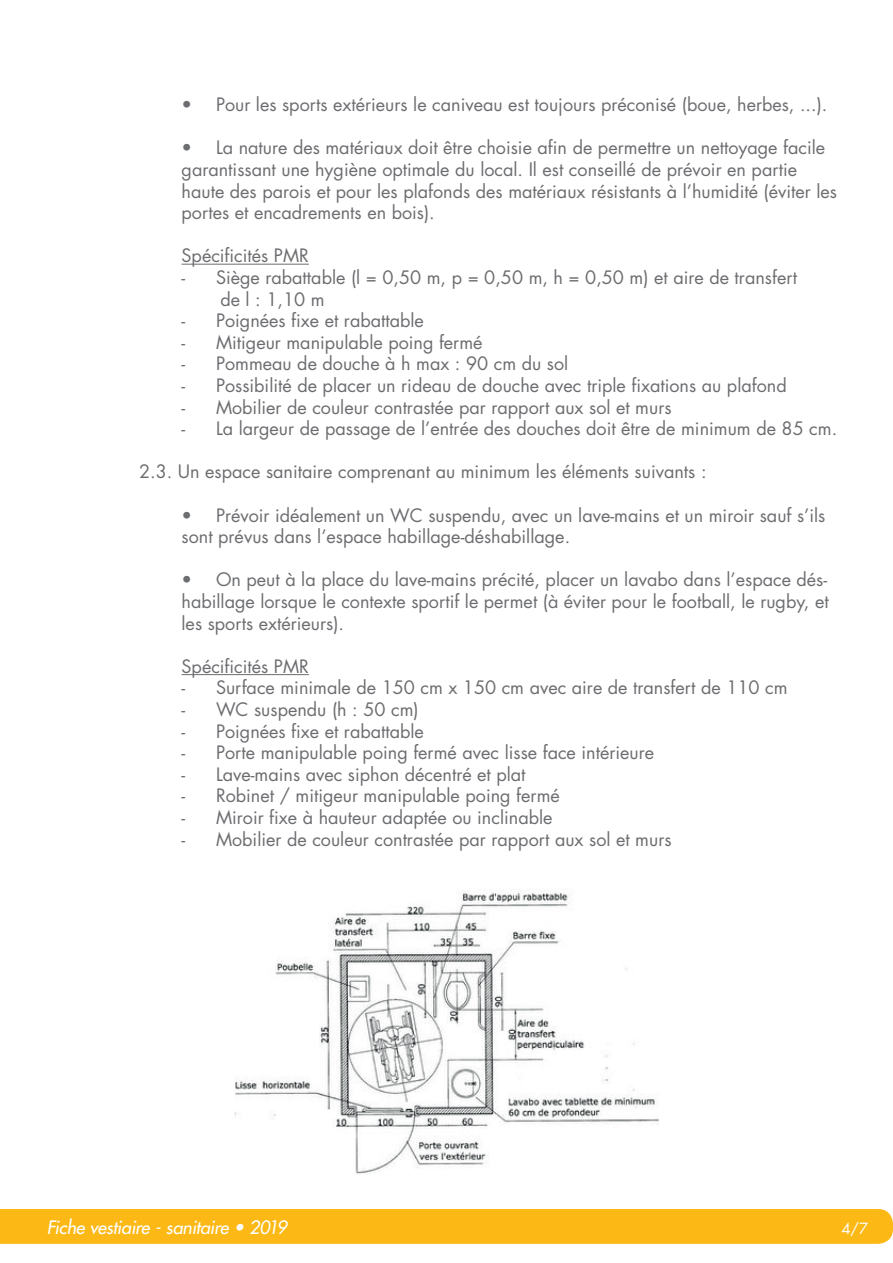
<style>
.page{position:relative;width:893px;height:1263px;background:#fff}
.page>*{position:absolute;margin:0;border:0;box-sizing:border-box;transform-origin:0 0}
.t1{font:18px/21.6px "Futura";color:#6c6d70}
.t2{font:italic 18px "Futura";letter-spacing:-.02em;color:#fff}
.t3{font:15px "Futura";color:#fff}
</style>
<div class="page">
<div style="left:0;top:1209px;width:893px;height:35px;background:#fcb814"></div>
<hr style="left:182px;top:264px;width:127px;height:1px;background:#6c6d70">
<hr style="left:182px;top:674px;width:127px;height:1px;background:#6c6d70">
<img style="left:234px;top:889px;width:425px;height:285px">
<p class="t1" style="left:182px;top:94px;width:647px">• Pour les sports extérieurs le caniveau est toujours préconisé (boue, herbes, ...).</p>
<p class="t1" style="left:182px;top:137px;width:657px">• La nature des matériaux doit être choisie afin de permettre un nettoyage facile garantissant une hygiène optimale du local. Il est conseillé de prévoir en partie haute des parois et pour les plafonds des matériaux résistants à l’humidité (éviter les portes et encadrements en bois).</p>
<p class="t1" style="left:182px;top:245px;width:129px">Spécificités PMR</p>
<p class="t1" style="left:182px;top:267px;width:617px">- Siège rabattable (l = 0,50 m, p = 0,50 m, h = 0,50 m) et aire de transfert</p>
<p class="t1" style="left:220px;top:288px;width:106px">de l : 1,10 m</p>
<p class="t1" style="left:182px;top:310px;width:244px">- Poignées fixe et rabattable</p>
<p class="t1" style="left:182px;top:332px;width:303px">- Mitigeur manipulable poing fermé</p>
<p class="t1" style="left:182px;top:353px;width:388px">- Pommeau de douche à h max : 90 cm du sol</p>
<p class="t1" style="left:182px;top:375px;width:607px">- Possibilité de placer un rideau de douche avec triple fixations au plafond</p>
<p class="t1" style="left:182px;top:396px;width:491px">- Mobilier de couleur contrastée par rapport aux sol et murs</p>
<p class="t1" style="left:182px;top:418px;width:657px">- La largeur de passage de l’entrée des douches doit être de minimum de 85 cm.</p>
<p class="t1" style="left:139px;top:461px;width:569px">2.3. Un espace sanitaire comprenant au minimum les éléments suivants :</p>
<p class="t1" style="left:182px;top:504px;width:645px">• Prévoir idéalement un WC suspendu, avec un lave-mains et un miroir sauf s’ils sont prévus dans l’espace habillage-déshabillage.</p>
<p class="t1" style="left:182px;top:569px;width:649px;text-align:justify">• On peut à la place du lave-mains précité, placer un lavabo dans l’espace dés&shy;habillage lorsque le contexte sportif le permet (à éviter pour le football, le rugby, et les sports extérieurs).</p>
<p class="t1" style="left:182px;top:656px;width:129px">Spécificités PMR</p>
<p class="t1" style="left:182px;top:677px;width:607px">- Surface minimale de 150 cm x 150 cm avec aire de transfert de 110 cm</p>
<p class="t1" style="left:182px;top:699px;width:239px">- WC suspendu (h : 50 cm)</p>
<p class="t1" style="left:182px;top:720px;width:244px">- Poignées fixe et rabattable</p>
<p class="t1" style="left:182px;top:742px;width:474px">- Porte manipulable poing fermé avec lisse face intérieure</p>
<p class="t1" style="left:182px;top:764px;width:346px">- Lave-mains avec siphon décentré et plat</p>
<p class="t1" style="left:182px;top:785px;width:380px">- Robinet / mitigeur manipulable poing fermé</p>
<p class="t1" style="left:182px;top:807px;width:372px">- Miroir fixe à hauteur adaptée ou inclinable</p>
<p class="t1" style="left:182px;top:828px;width:491px">- Mobilier de couleur contrastée par rapport aux sol et murs</p>
<p class="t2" style="left:47px;top:1215px;width:242px">Fiche vestiaire - sanitaire • 2019</p>
<p class="t3" style="left:841px;top:1218px;width:29px">4/7</p>
</div>
